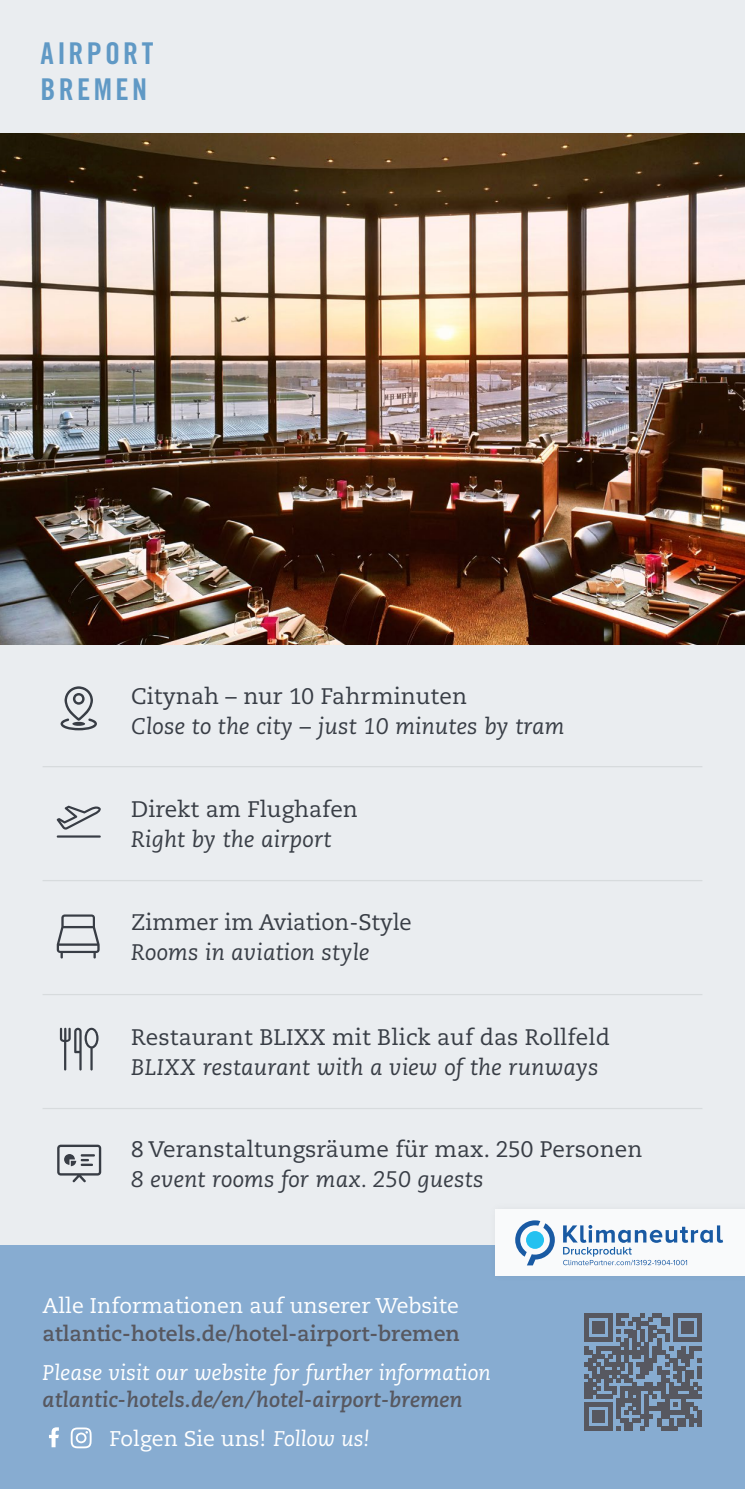
<style>
.page{position:relative;width:745px;height:1489px;background:#fff}
.page>*{position:absolute;margin:0;border:0;box-sizing:border-box;transform-origin:0 0}
.t1{font:30px/36px "Trade Gothic LT Std Bd Cn 20";letter-spacing:.11em;color:#6099c5}
.t2{font:22.5px "Caecilia LT Std";letter-spacing:.005em;color:#383d45}
.t3{font:italic 22.5px "Caecilia LT Std";letter-spacing:.01em;color:#383d45}
.t4{font:italic 700 21.25px/38.8px "Caecilia LT Std";letter-spacing:.005em;color:#575860}
.t5{font:italic 21.25px "Caecilia LT Std";letter-spacing:.005em;color:#fff}
.t6{font:700 21.25px "Caecilia LT Std";letter-spacing:.005em;color:#575860}
.t7{font:21.25px "Caecilia LT Std";letter-spacing:.005em;color:#fff}
.s1{font-weight:400;font-style:normal;color:#fff}
.s2{font-weight:400;color:#fff}
</style>
<div class="page">
<div style="left:0;top:634px;width:744px;height:854px;background:#eaedf0"></div>
<img style="left:0;top:132px;width:744px;height:512px">
<div style="left:0;top:0;width:744px;height:132px;background:#eaedf0"></div>
<hr style="left:43px;top:766px;width:659px;height:1px;background:#d7dbdd">
<hr style="left:43px;top:880px;width:659px;height:1px;background:#d7dbdd">
<hr style="left:43px;top:993px;width:659px;height:2px;background:#d7dbdd">
<hr style="left:43px;top:1107px;width:659px;height:2px;background:#d7dbdd">
<svg style="left:60px;top:1027px;width:38px;height:43px"></svg>
<svg style="left:60px;top:686px;width:37px;height:44px"></svg>
<svg style="left:57px;top:805px;width:44px;height:32px"></svg>
<svg style="left:57px;top:914px;width:43px;height:44px"></svg>
<svg style="left:57px;top:1144px;width:44px;height:38px"></svg>
<div style="left:0;top:1244px;width:744px;height:244px;background:#87acd1"></div>
<svg style="left:49px;top:1427px;width:10px;height:20px"></svg>
<svg style="left:71px;top:1427px;width:20px;height:21px"></svg>
<div style="left:486px;top:1200px;width:258px;height:84px;background:#000;opacity:.05"></div>
<div style="left:495px;top:1208px;width:249px;height:67px;background:#f9fafb"></div>
<svg style="left:515px;top:1220px;width:39px;height:45px"></svg>
<svg style="left:563px;top:1225px;width:159px;height:40px"></svg>
<svg style="left:584px;top:1313px;width:117px;height:117px"></svg>
<hr style="left:697px;top:1410px;width:4px;height:16px;background:#575860">
<h1 class="t1" style="left:41px;top:35px;width:114px">AIRPORT<br>BREMEN</h1>
<p class="t2" style="left:131px;top:682px;width:337px">Citynah – nur 10 Fahrminuten</p>
<p class="t3" style="left:131px;top:713px;width:434px">Close to the city – just 10 minutes by tram</p>
<p class="t2" style="left:131px;top:796px;width:228px">Direkt am Flughafen</p>
<p class="t3" style="left:131px;top:826px;width:201px">Right by the airport</p>
<p class="t2" style="left:131px;top:909px;width:282px">Zimmer im Aviation-Style</p>
<p class="t3" style="left:131px;top:939px;width:240px">Rooms in aviation style</p>
<p class="t2" style="left:131px;top:1024px;width:480px">Restaurant BLIXX mit Blick auf das Rollfeld</p>
<p class="t3" style="left:131px;top:1054px;width:468px">BLIXX restaurant with a view of the runways</p>
<p class="t2" style="left:131px;top:1136px;width:512px">8 Veranstaltungsräume für max. 250 Personen</p>
<p class="t3" style="left:131px;top:1166px;width:353px">8 event rooms for max. 250 guests</p>
<p class="t7" style="left:43px;top:1293px;width:418px">Alle Informationen auf unserer Website</p>
<p class="t6" style="left:43px;top:1320px;width:418px">atlantic-hotels.de/hotel-airport-bremen</p>
<p class="t5" style="left:43px;top:1359px;width:449px">Please visit our website for further information</p>
<p class="t4" style="left:109px;top:1380px;width:354px;text-indent:-67px">atlantic-hotels.de/en/hotel-airport-bremen<br><span class="s1">Folgen Sie uns!</span> <span class="s2">Follow us!</span></p>
</div>
